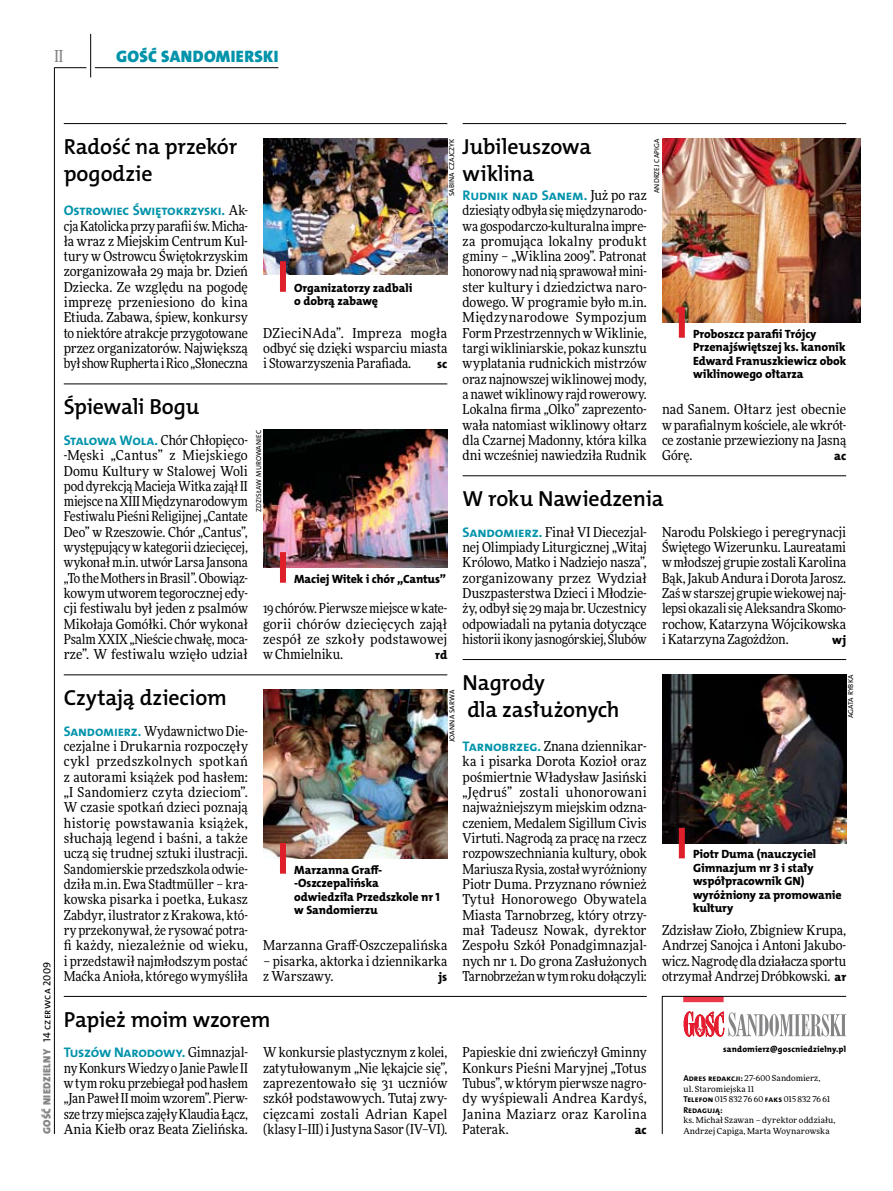
<style>
.page{position:relative;width:893px;height:1191px;background:#fff}
.page>*{position:absolute;margin:0;border:0;box-sizing:border-box;transform-origin:0 0}
.t1{font:21.9px/26.7px "The Mix HP6 Se Bld";letter-spacing:-.01em;color:#000}
.t2{font:16.65px "The Mix HP9 Blk";letter-spacing:.02em;color:#0093aa}
.t3{font:500 16.5px "Freeday Narrow";color:#858486;scale:.9 1}
.t4{font:13.95px "The Mix HP7 Bld";letter-spacing:-.015em;color:#0093aa}
.t5{font:13.65px/15.3px "Freeday Narrow News";letter-spacing:-.005em;color:#000;text-align:justify}
.t6{font:12.3px "The Mix HP8 Ex Bld";color:#000}
.t7{font:12px/13.5px "The Mix HP8 Ex Bld";letter-spacing:-.005em;color:#000}
.t8{font:10.5px "The Mix HP9 Blk";letter-spacing:.025em;color:#858486}
.t9{font:8.55px "The Mix HP8 Ex Bld";letter-spacing:.02em;color:#000}
.t10{font:8.55px "The Mix HP7 Bld";color:#000}
.t11{font:8.4px/10.5px "Freeday News";letter-spacing:.01em;color:#000}
.t12{font:7.2px "The Mix HP5 Plain";letter-spacing:.015em;color:#000}
.s1{font-family:"Freeday Narrow News";font-size:13.65px;color:#000}
.s2{font-family:"The Mix HP7 Bld";font-size:13.95px;color:#0093aa}
.s3{font-family:"The Mix HP5 Plain";color:#000}
.s4{font-family:"The Mix HP8 Ex Bld";font-size:12.3px}
.s5{font-family:"The Mix HP7 Bld";font-size:8.55px}
</style>
<div class="page">
<hr style="left:54px;top:67px;width:1px;height:1067px;background:#000">
<hr style="left:90px;top:34px;width:1px;height:43px;background:#000">
<hr style="left:54px;top:67px;width:32px;height:1px;background:#000">
<hr style="left:95px;top:67px;width:183px;height:1px;background:#000">
<svg style="left:662px;top:996px;width:185px;height:138px"></svg>
<hr style="left:463px;top:123px;width:383px;height:1px;background:#000">
<hr style="left:64px;top:123px;width:383px;height:1px;background:#000">
<hr style="left:463px;top:475px;width:383px;height:1px;background:#000">
<hr style="left:64px;top:384px;width:383px;height:1px;background:#000">
<hr style="left:64px;top:674px;width:383px;height:1px;background:#000">
<hr style="left:463px;top:659px;width:383px;height:1px;background:#000">
<hr style="left:64px;top:996px;width:583px;height:1px;background:#000">
<img style="left:662px;top:139px;width:198px;height:183px">
<img style="left:662px;top:674px;width:184px;height:169px">
<img style="left:263px;top:139px;width:184px;height:136px">
<div style="left:679px;top:307px;width:6px;height:31px;background:#df1f2a"></div>
<div style="left:280px;top:261px;width:6px;height:31px;background:#df1f2a"></div>
<div style="left:679px;top:827px;width:6px;height:31px;background:#df1f2a"></div>
<img style="left:263px;top:429px;width:184px;height:139px">
<div style="left:280px;top:552px;width:6px;height:31px;background:#df1f2a"></div>
<img style="left:263px;top:690px;width:184px;height:168px">
<div style="left:280px;top:843px;width:6px;height:30px;background:#df1f2a"></div>
<p class="t3" style="left:54px;top:46px;width:11px">II</p>
<p class="t2" style="left:116px;top:46px;width:164px">GOŚĆ SANDOMIERSKI</p>
<h1 class="t1" style="left:64px;top:133px;width:175px">Radość na przekór pogodzie</h1>
<p class="t4" style="left:64px;top:201px;width:186px">Ostrowiec Świętokrzyski. <span class="s1">Ak-</span></p>
<p class="t5" style="left:64px;top:218px;width:186px">cja Katolicka przy parafii św. Micha&shy;ła wraz z Miejskim Centrum Kul&shy;tury w Ostrowcu Świętokrzyskim zorganizowała 29 maja br. Dzień Dziecka. Ze względu na pogodę imprezę przeniesiono do kina Etiuda. Zabawa, śpiew, konkursy to niektóre atrakcje przygotowane przez organizatorów. Największą był show Rupherta iRico „Słoneczna</p>
<h1 class="t1" style="left:64px;top:394px;width:137px">Śpiewali Bogu</h1>
<p class="t5" style="left:64px;top:432px;width:186px"><span class="s2">Stalowa Wola.</span> Chór Chłopięco--Męski „Cantus” z Miejskiego Domu Kultury w Stalowej Woli pod dyrekcją Macieja Witka zajął II miejsce naXIII Międzynarodowym Festiwalu Pieśni Religijnej „Cantate Deo” w Rzeszowie. Chór „Cantus”, występujący wkategorii dziecięcej, wykonał m.in. utwór Larsa Jansona „To the Mothers in Brasil”. Obowiąz&shy;kowym utworem tegorocznej edy&shy;cji festiwalu był jeden z psalmów Mikołaja Gomółki. Chór wykonał Psalm XXIX „Nieście chwałę, moca&shy;rze”. W festiwalu wzięło udział</p>
<p class="t7" style="left:294px;top:281px;width:119px">Organizatorzy zadbali o dobrą zabawę</p>
<p class="t12" style="left:447px;top:196px;width:59px;rotate:-90deg">sabina Czajczyk</p>
<p class="t5" style="left:263px;top:325px;width:186px">DZieciNAda”. Impreza mogła odbyć się dzięki wsparciu miasta i Stowarzyszenia Parafiada.</p>
<p class="t6" style="left:437px;top:356px;width:12px">sc</p>
<p class="t12" style="left:254px;top:511px;width:83px;rotate:-90deg">Zdzisław Murowaniec</p>
<p class="t7" style="left:294px;top:572px;width:153px">Maciej Witek i chór „Cantus”</p>
<p class="t5" style="left:263px;top:600px;width:186px">19 chórów. Pierwsze miejsce wkate&shy;gorii chórów dziecięcych zajął zespół ze szkoły podstawowej w Chmielniku.</p>
<p class="t6" style="left:435px;top:647px;width:14px">rd</p>
<h1 class="t1" style="left:463px;top:133px;width:130px">Jubileuszowa wiklina</h1>
<p class="t12" style="left:652px;top:193px;width:56px;rotate:-90deg">Andrzej Capiga</p>
<p class="t4" style="left:463px;top:186px;width:186px">Rudnik nad Sanem. <span class="s1">Już po raz</span></p>
<p class="t5" style="left:463px;top:202px;width:186px">dziesiąty odbyła się międzynarodo&shy;wa gospodarczo-kulturalna impre&shy;za promująca lokalny produkt gminy – „Wiklina 2009”. Patronat honorowy nad nią sprawował mini&shy;ster kultury i dziedzictwa naro&shy;dowego. W programie było m.in.<br>Międzynarodowe Sympozjum Form Przestrzennych w Wiklinie, targi wikliniarskie, pokaz kunsztu wyplatania rudnickich mistrzów oraz najnowszej wiklinowej mody, a nawet wiklinowy rajd rowerowy.<br>Lokalna firma „Olko” zaprezento&shy;wała natomiast wiklinowy ołtarz dla Czarnej Madonny, która kilka dni wcześniej nawiedziła Rudnik</p>
<p class="t7" style="left:693px;top:327px;width:155px">Proboszcz parafii Trójcy<br>Przenajświętszej ks. kanonik<br>Edward Franuszkiewicz obok wiklinowego ołtarza</p>
<p class="t5" style="left:662px;top:401px;width:186px">nad Sanem. Ołtarz jest obecnie w parafialnym kościele, ale wkrót&shy;ce zostanie przewieziony na Jasną Górę.</p>
<p class="t6" style="left:834px;top:448px;width:14px">ac</p>
<h1 class="t1" style="left:463px;top:485px;width:203px">W roku Nawiedzenia</h1>
<p class="t5" style="left:463px;top:524px;width:186px"><span class="s2">Sandomierz.</span> Finał VI Diecezjal&shy;nej Olimpiady Liturgicznej „Witaj Królowo, Matko i Nadziejo nasza”, zorganizowany przez Wydział Duszpasterstwa Dzieci i Młodzie&shy;ży, odbył się 29 maja br. Uczestnicy odpowiadali na pytania dotyczące historii ikony jasnogórskiej, Ślubów</p>
<p class="t5" style="left:662px;top:524px;width:186px">Narodu Polskiego i peregrynacji Świętego Wizerunku. Laureatami wmłodszej grupie zostali Karolina Bąk, Jakub Andura iDorota Jarosz.<br>Zaś wstarszej grupie wiekowej naj&shy;lepsi okazali się Aleksandra Skomo&shy;rochow, Katarzyna Wójcikowska iKatarzyna Zagożdżon.</p>
<p class="t6" style="left:832px;top:632px;width:16px">wj</p>
<p class="t8" style="left:40px;top:1134px;width:174px;rotate:-90deg">GOŚĆ NIEDZIELNY <span class="s3">14 czerwca 2009</span></p>
<h1 class="t1" style="left:64px;top:684px;width:165px">Czytają dzieciom</h1>
<p class="t5" style="left:64px;top:723px;width:186px"><span class="s2">Sandomierz.</span> Wydawnictwo Die&shy;cezjalne i Drukarnia rozpoczęły cykl przedszkolnych spotkań z autorami książek pod hasłem: „I Sandomierz czyta dzieciom”.<br>W czasie spotkań dzieci poznają historię powstawania książek, słuchają legend i baśni, a także uczą się trudnej sztuki ilustracji.<br>Sandomierskie przedszkola odwie&shy;dziła m.in. Ewa Stadtmüller – kra&shy;kowska pisarka i poetka, Łukasz Zabdyr, ilustrator zKrakowa, któ&shy;ry przekonywał, że rysować potra&shy;fi każdy, niezależnie od wieku, i przedstawił najmłodszym postać Maćka Anioła, którego wymyśliła</p>
<p class="t12" style="left:447px;top:742px;width:53px;rotate:-90deg">Joanna Sarwa</p>
<p class="t7" style="left:294px;top:863px;width:147px">Marzanna Graff--Oszczepalińska odwiedziła Przedszkole nr 1 w Sandomierzu</p>
<p class="t5" style="left:263px;top:937px;width:186px">Marzanna Graff-Oszczepalińska</p>
<p class="t5" style="left:263px;top:953px;width:186px">– pisarka, aktorka i dziennikarka z Warszawy.</p>
<p class="t6" style="left:438px;top:968px;width:10px">js</p>
<h1 class="t1" style="left:463px;top:669px;width:159px">Nagrody<br>dla zasłużonych</h1>
<p class="t5" style="left:463px;top:738px;width:186px"><span class="s2">Tarnobrzeg.</span> Znana dziennikar&shy;ka i pisarka Dorota Kozioł oraz pośmiertnie Władysław Jasiński „Jędruś” zostali uhonorowani najważniejszym miejskim odzna&shy;czeniem, Medalem Sigillum Civis Virtuti. Nagrodą za pracę na rzecz rozpowszechniania kultury, obok Mariusza Rysia, został wyróżniony Piotr Duma. Przyznano również Tytuł Honorowego Obywatela Miasta Tarnobrzeg, który otrzy&shy;mał Tadeusz Nowak, dyrektor Zespołu Szkół Ponadgimnazjal&shy;nych nr 1. Do grona Zasłużonych Tarnobrzeżan wtym roku dołączyli:</p>
<h1 class="t1" style="left:64px;top:1006px;width:208px">Papież moim wzorem</h1>
<p class="t4" style="left:64px;top:1043px;width:186px">Tuszów Narodowy. <span class="s1">Gimnazjal-</span></p>
<p class="t5" style="left:64px;top:1060px;width:186px">ny Konkurs Wiedzy o Janie Pawle II wtym roku przebiegał pod hasłem „Jan Paweł II moim wzorem”. Pierw&shy;sze trzy miejsca zajęły Klaudia Łącz, Ania Kiełb oraz Beata Zielińska.</p>
<p class="t5" style="left:263px;top:1044px;width:186px">W konkursie plastycznym z kolei, zatytułowanym „Nie lękajcie się”, zaprezentowało się 31 uczniów szkół podstawowych. Tutaj zwy&shy;cięzcami zostali Adrian Kapel (klasy I–III) iJustyna Sasor (IV–VI).</p>
<p class="t5" style="left:463px;top:1044px;width:186px">Papieskie dni zwieńczył Gminny Konkurs Pieśni Maryjnej „Totus Tubus”, w którym pierwsze nagro&shy;dy wyśpiewali Andrea Kardyś, Janina Maziarz oraz Karolina Paterak.</p>
<p class="t6" style="left:635px;top:1122px;width:14px">ac</p>
<p class="t12" style="left:846px;top:718px;width:45px;rotate:-90deg">Agata Rybka</p>
<p class="t7" style="left:693px;top:847px;width:150px">Piotr Duma (nauczyciel<br>Gimnazjum nr 3 i stały współpracownik GN) wyróżniony za promowanie kultury</p>
<p class="t5" style="left:662px;top:922px;width:186px">Zdzisław Zioło, Zbigniew Krupa, Andrzej Sanojca i Antoni Jakubo&shy;wicz. Nagrodę dla działacza sportu otrzymał Andrzej Dróbkowski. <span class="s4">ar</span></p>
<p class="t9" style="left:723px;top:1043px;width:124px">sandomierz@goscniedzielny.pl</p>
<p class="t11" style="left:683px;top:1073px;width:148px"><span class="s5">Adres redakcji:</span> 27-600 Sandomierz, ul. Staromiejska 11<br><span class="s5">Telefon</span> 015 832 76 60 <span class="s5">faks</span> 015 832 76 61</p>
<p class="t10" style="left:683px;top:1104px;width:41px">Redagują:</p>
<p class="t11" style="left:683px;top:1115px;width:154px">ks. Michał Szawan – dyrektor oddziału,<br>Andrzej Capiga, Marta Woynarowska</p>
</div>
